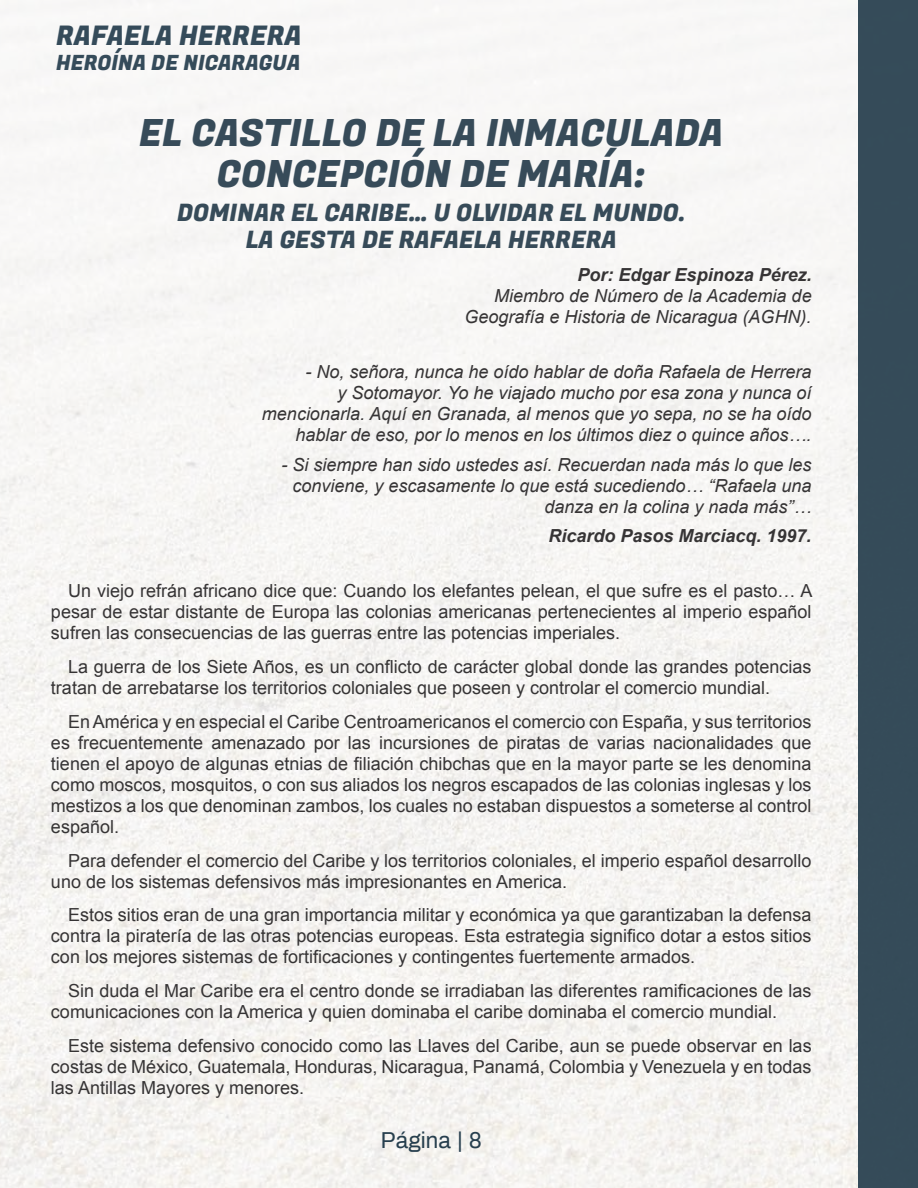
<style>
.page{position:relative;width:918px;height:1188px;background:#fff}
.page>*{position:absolute;margin:0;border:0;box-sizing:border-box;transform-origin:0 0}
.t1{font:37.5px/41.2px "Fugaz One";color:#374b59;text-align:center}
.t2{font:27px "Fugaz One";color:#354b5a}
.t3{font:24px/27px "Fugaz One";color:#374b59;text-align:center}
.t4{font:22.5px "Archivo";color:#273f4e}
.t5{font:21px "Fugaz One";color:#354b5a}
.t6{font:18px/21px "Arial";color:#363435;text-align:justify}
.t7{font:italic 18px/21px "Arial";color:#363435;text-align:right}
.t8{font:italic 700 18px "Arial";color:#363435}
</style>
<div class="page">
<img style="left:0;top:0;width:858px;height:1188px">
<div style="left:858px;top:0;width:60px;height:1188px;background:#354b59"></div>
<h2 class="t2" style="left:56px;top:16px;width:247px">RAFAELA HERRERA</h2>
<p class="t5" style="left:56px;top:48px;width:246px">HEROÍNA DE NICARAGUA</p>
<h1 class="t1" style="left:139px;top:113px;width:586px">EL CASTILLO DE LA INMACULADA<br>CONCEPCIÓN DE MARÍA:</h1>
<h3 class="t3" style="left:177px;top:200px;width:510px">DOMINAR EL CARIBE… U OLVIDAR EL MUNDO.<br>LA GESTA DE RAFAELA HERRERA</h3>
<p class="t8" style="left:578px;top:263px;width:236px">Por: Edgar Espinoza Pérez.</p>
<p class="t7" style="left:465px;top:286px;width:349px">Miembro de Número de la Academia de<br>Geografía e Historia de Nicaragua (AGHN).</p>
<p class="t7" style="left:262px;top:362px;width:551px">- No, señora, nunca he oído hablar de doña Rafaela de Herrera<br>y Sotomayor. Yo he viajado mucho por esa zona y nunca oí mencionarla. Aquí en Granada, al menos que yo sepa, no se ha oído hablar de eso, por lo menos en los últimos diez o quince años….</p>
<p class="t7" style="left:281px;top:454px;width:532px">- Si siempre han sido ustedes así. Recuerdan nada más lo que les conviene, y escasamente lo que está sucediendo… “Rafaela una danza en la colina y nada más”…</p>
<p class="t8" style="left:549px;top:524px;width:265px">Ricardo Pasos Marciacq. 1997.</p>
<p class="t6" style="left:51px;top:580px;width:763px;text-indent:17px">Un viejo refrán africano dice que: Cuando los elefantes pelean, el que sufre es el pasto… A pesar de estar distante de Europa las colonias americanas pertenecientes al imperio español sufren las consecuencias de las guerras entre las potencias imperiales.</p>
<p class="t6" style="left:51px;top:656px;width:762px;text-indent:17px">La guerra de los Siete Años, es un conflicto de carácter global donde las grandes potencias tratan de arrebatarse los territorios coloniales que poseen y controlar el comercio mundial.</p>
<p class="t6" style="left:51px;top:711px;width:762px;text-indent:17px">En América y en especial el Caribe Centroamericanos el comercio con España, y sus territorios es frecuentemente amenazado por las incursiones de piratas de varias nacionalidades que tienen el apoyo de algunas etnias de filiación chibchas que en la mayor parte se les denomina como moscos, mosquitos, o con sus aliados los negros escapados de las colonias inglesas y los mestizos a los que denominan zambos, los cuales no estaban dispuestos a someterse al control español.</p>
<p class="t6" style="left:51px;top:850px;width:762px;text-indent:17px">Para defender el comercio del Caribe y los territorios coloniales, el imperio español desarrollo uno de los sistemas defensivos más impresionantes en America.</p>
<p class="t6" style="left:51px;top:904px;width:762px;text-indent:17px">Estos sitios eran de una gran importancia militar y económica ya que garantizaban la defensa contra la piratería de las otras potencias europeas. Esta estrategia significo dotar a estos sitios con los mejores sistemas de fortificaciones y contingentes fuertemente armados.</p>
<p class="t6" style="left:51px;top:980px;width:762px;text-indent:17px">Sin duda el Mar Caribe era el centro donde se irradiaban las diferentes ramificaciones de las comunicaciones con la America y quien dominaba el caribe dominaba el comercio mundial.</p>
<p class="t6" style="left:51px;top:1035px;width:762px;text-indent:17px">Este sistema defensivo conocido como las Llaves del Caribe, aun se puede observar en las costas de México, Guatemala, Honduras, Nicaragua, Panamá, Colombia y Venezuela y en todas las Antillas Mayores y menores.</p>
<p class="t4" style="left:381px;top:1125px;width:102px">Página | 8</p>
</div>
